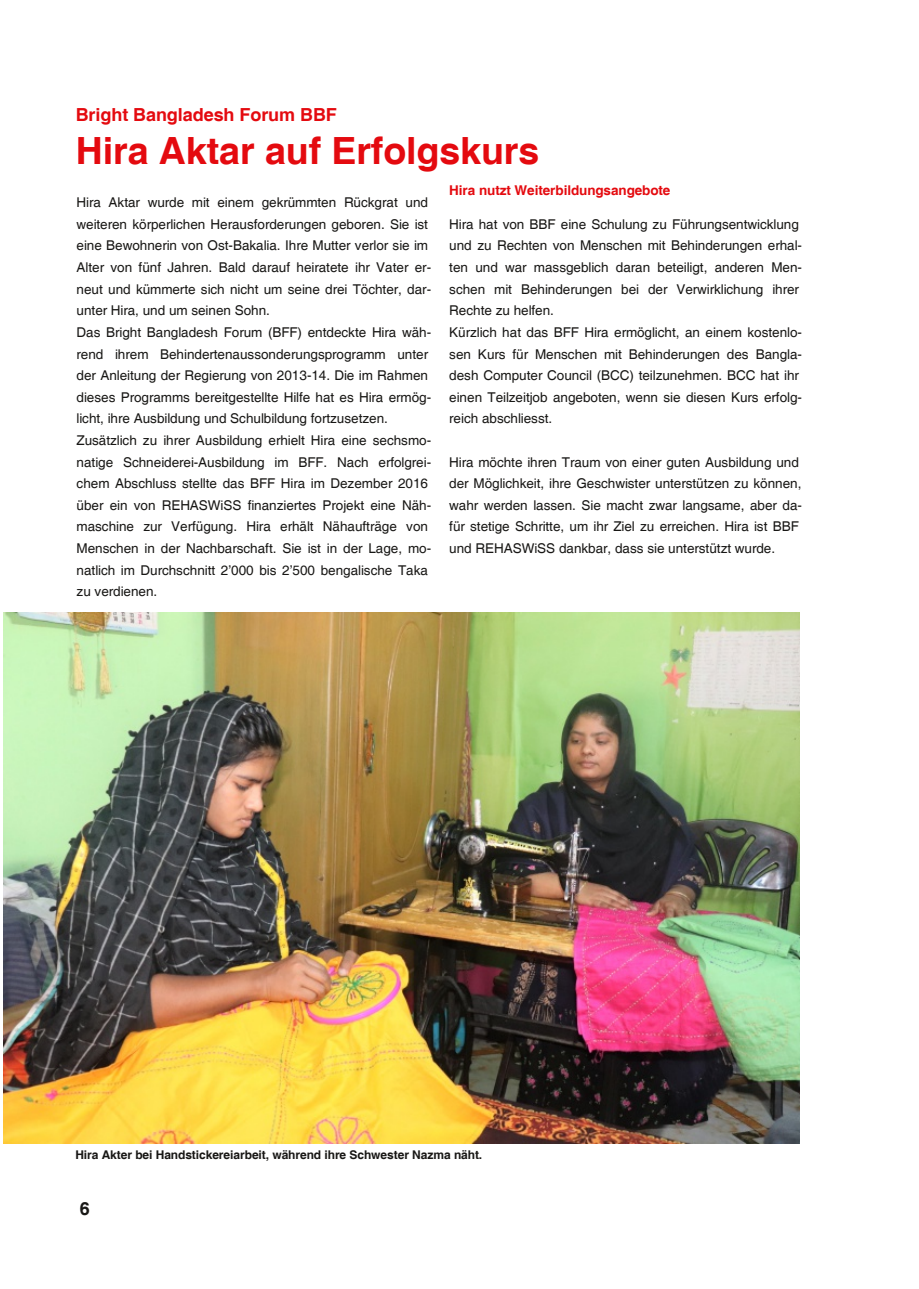
<style>
.page{position:relative;width:919px;height:1289px;background:#fff}
.page>*{position:absolute;margin:0;border:0;box-sizing:border-box;transform-origin:0 0}
.t1{font:700 37.5px "Helvetica";color:#e40a0f}
.t2{font:700 18px "Helvetica";letter-spacing:-.005em;color:#e40a0f}
.t3{font:700 18px "Helvetica";color:#181715}
.t4{font:13.5px/21.6px "Helvetica";color:#181715}
.t5{font:700 13.5px "Helvetica";letter-spacing:-.01em;color:#e40a0f}
.t6{font:700 12px "Helvetica";letter-spacing:-.005em;color:#181715}
</style>
<div class="page">
<img style="left:3px;top:612px;width:796px;height:531px">
<h2 class="t2" style="left:76px;top:104px;width:263px">Bright Bangladesh Forum BBF</h2>
<h1 class="t1" style="left:76px;top:129px;width:465px">Hira Aktar auf Erfolgskurs</h1>
<p class="t4" style="left:77px;top:192px;width:356px">Hira Aktar wurde mit einem gekrümmten Rückgrat und weiteren körperlichen Herausforderungen geboren. Sie ist eine Bewohnerin von Ost-Bakalia. Ihre Mutter verlor sie im Alter von fünf Jahren. Bald darauf heiratete ihr Vater er&shy;neut und kümmerte sich nicht um seine drei Töchter, dar&shy;unter Hira, und um seinen Sohn.<br>Das Bright Bangladesh Forum (BFF) entdeckte Hira wäh&shy;rend ihrem Behindertenaussonderungsprogramm unter der Anleitung der Regierung von 2013-14. Die im Rahmen dieses Programms bereitgestellte Hilfe hat es Hira ermög&shy;licht, ihre Ausbildung und Schulbildung fortzusetzen.<br>Zusätzlich zu ihrer Ausbildung erhielt Hira eine sechsmo&shy;natige Schneiderei-Ausbildung im BFF. Nach erfolgrei&shy;chem Abschluss stellte das BFF Hira im Dezember 2016 über ein von REHASWiSS finanziertes Projekt eine Näh&shy;maschine zur Verfügung. Hira erhält Nähaufträge von Menschen in der Nachbarschaft. Sie ist in der Lage, mo&shy;natlich im Durchschnitt 2’000 bis 2’500 bengalische Taka zu verdienen.</p>
<p class="t5" style="left:449px;top:183px;width:222px">Hira nutzt Weiterbildungsangebote</p>
<p class="t4" style="left:449px;top:213px;width:354px">Hira hat von BBF eine Schulung zu Führungsentwicklung und zu Rechten von Menschen mit Behinderungen erhal&shy;ten und war massgeblich daran beteiligt, anderen Men&shy;schen mit Behinderungen bei der Verwirklichung ihrer Rechte zu helfen.<br>Kürzlich hat das BFF Hira ermöglicht, an einem kostenlo&shy;sen Kurs für Menschen mit Behinderungen des Bangla&shy;desh Computer Council (BCC) teilzunehmen. BCC hat ihr einen Teilzeitjob angeboten, wenn sie diesen Kurs erfolg&shy;reich abschliesst.</p>
<p class="t4" style="left:449px;top:451px;width:354px">Hira möchte ihren Traum von einer guten Ausbildung und der Möglichkeit, ihre Geschwister unterstützen zu können, wahr werden lassen. Sie macht zwar langsame, aber da&shy;für stetige Schritte, um ihr Ziel zu erreichen. Hira ist BBF und REHASWiSS dankbar, dass sie unterstützt wurde.</p>
<p class="t6" style="left:75px;top:1147px;width:408px">Hira Akter bei Handstickereiarbeit, während ihre Schwester Nazma näht.</p>
<h2 class="t3" style="left:80px;top:1197px;width:12px">6</h2>
</div>
